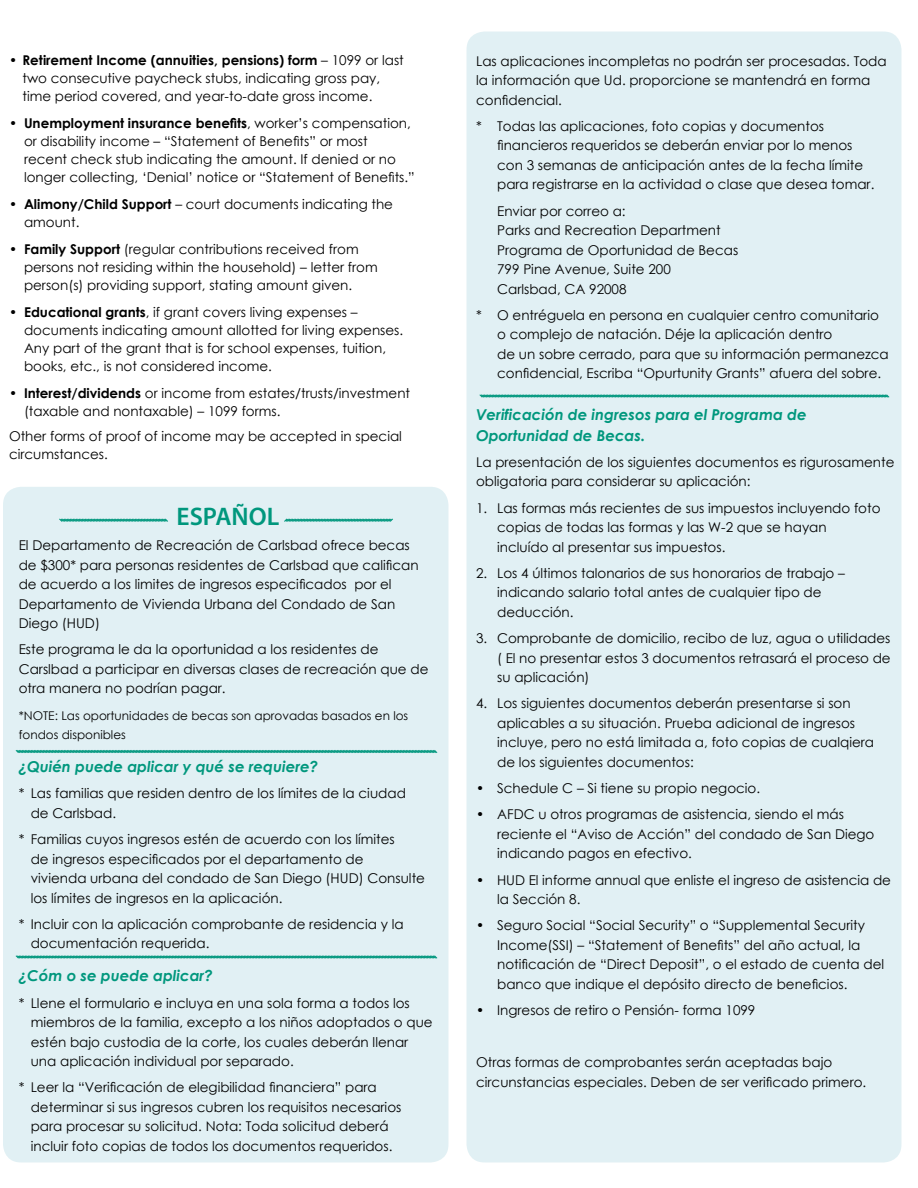
<style>
.page{position:relative;width:918px;height:1188px;background:#fff}
.page>*{position:absolute;margin:0;border:0;box-sizing:border-box;transform-origin:0 0}
.t1{font:600 25.5px "Myriad Pro";color:#00977d}
.t2{font:italic 700 15px/20.2px "Century Gothic";color:#00977d}
.t3{font:13.5px/19.5px "Century Gothic";color:#000}
.t4{font:12px/19.5px "Century Gothic";color:#000}
.s1{font-weight:700}
</style>
<div class="page">
<div style="left:3px;top:487px;width:445px;height:675px;background:#e1f0f4;border-radius:18px"></div>
<div style="left:466px;top:32px;width:436px;height:1130px;background:#e1f0f4;border-radius:18px"></div>
<svg style="left:59px;top:518px;width:109px;height:4px"></svg>
<svg style="left:284px;top:518px;width:109px;height:4px"></svg>
<svg style="left:15px;top:750px;width:423px;height:3px"></svg>
<svg style="left:479px;top:394px;width:411px;height:4px;background:#57b9ab"></svg>
<svg style="left:15px;top:955px;width:423px;height:4px;background:#57b9ab"></svg>
<p class="t3" style="left:23px;top:51px;width:383px;line-height:18px;text-indent:-14px">• <span class="s1">Retirement Income (annuities, pensions) form</span> – 1099 or last two consecutive paycheck stubs, indicating gross pay, time period covered, and year-to-date gross income.</p>
<p class="t3" style="left:24px;top:114px;width:392px;line-height:18px;text-indent:-15px">• <span class="s1">Unemployment insurance benefits</span>, worker’s compensation, or disability income – “Statement of Benefits” or most<br>recent check stub indicating the amount. If denied or no longer collecting, ‘Denial’ notice or “Statement of Benefits.”</p>
<p class="t3" style="left:24px;top:195px;width:371px;line-height:18px;text-indent:-15px"><span class="s1">• Alimony/Child Support</span> – court documents indicating the amount.</p>
<p class="t3" style="left:24px;top:240px;width:355px;line-height:18px;text-indent:-15px">• <span class="s1">Family Support</span> (regular contributions received from persons not residing within the household) – letter from person(s) providing support, stating amount given.</p>
<p class="t3" style="left:24px;top:303px;width:381px;line-height:18px;text-indent:-15px">• <span class="s1">Educational grants</span>, if grant covers living expenses – documents indicating amount allotted for living expenses.<br>Any part of the grant that is for school expenses, tuition, books, etc., is not considered income.</p>
<p class="t3" style="left:24px;top:384px;width:388px;line-height:18px;text-indent:-15px">• <span class="s1">Interest/dividends</span> or income from estates/trusts/investment (taxable and nontaxable) – 1099 forms.</p>
<p class="t3" style="left:9px;top:427px;width:395px;line-height:18px">Other forms of proof of income may be accepted in special circumstances.</p>
<h1 class="t1" style="left:177px;top:500px;width:104px">ESPAÑOL</h1>
<p class="t3" style="left:19px;top:535px;width:401px">El Departamento de Recreación de Carlsbad ofrece becas de $300* para personas residentes de Carlsbad que califican de acuerdo a los limites de ingresos especificados por el Departamento de Vivienda Urbana del Condado de San Diego (HUD)</p>
<p class="t3" style="left:19px;top:640px;width:411px">Este programa le da la oportunidad a los residentes de<br>Carslbad a participar en diversas clases de recreación que de otra manera no podrían pagar.</p>
<p class="t4" style="left:19px;top:705px;width:391px">*NOTE: Las oportunidades de becas son aprovadas basados en los fondos disponibles</p>
<p class="t2" style="left:19px;top:756px;width:301px">¿Quién puede aplicar y qué se requiere?</p>
<p class="t3" style="left:31px;top:784px;width:377px;text-indent:-12px">* Las familias que residen dentro de los límites de la ciudad de Carlsbad.</p>
<p class="t3" style="left:31px;top:829px;width:396px;text-indent:-12px">* Familias cuyos ingresos estén de acuerdo con los límites<br>de ingresos especificados por el departamento de<br>vivienda urbana del condado de San Diego (HUD) Consulte los límites de ingresos en la aplicación.</p>
<p class="t3" style="left:31px;top:914px;width:374px;text-indent:-12px">* Incluir con la aplicación comprobante de residencia y la documentación requerida.</p>
<p class="t2" style="left:19px;top:965px;width:196px">¿Cóm o se puede aplicar?</p>
<p class="t3" style="left:31px;top:993px;width:403px;text-indent:-12px">* Llene el formulario e incluya en una sola forma a todos los miembros de la familia, excepto a los niños adoptados o que estén bajo custodia de la corte, los cuales deberán llenar una aplicación individual por separado.</p>
<p class="t3" style="left:31px;top:1078px;width:372px;text-indent:-12px">* Leer la “Verificación de elegibilidad financiera” para determinar si sus ingresos cubren los requisitos necesarios para procesar su solicitud. Nota: Toda solicitud deberá incluir foto copias de todos los documentos requeridos.</p>
<p class="t3" style="left:476px;top:51px;width:412px">Las aplicaciones incompletas no podrán ser procesadas. Toda la información que Ud. proporcione se mantendrá en forma confidencial.</p>
<p class="t3" style="left:497px;top:116px;width:379px;text-indent:-21px">* Todas las aplicaciones, foto copias y documentos financieros requeridos se deberán enviar por lo menos con 3 semanas de anticipación antes de la fecha límite para registrarse en la actividad o clase que desea tomar.</p>
<p class="t3" style="left:497px;top:201px;width:243px">Enviar por correo a:<br>Parks and Recreation Department<br>Programa de Oportunidad de Becas<br>799 Pine Avenue, Suite 200<br>Carlsbad, CA 92008</p>
<p class="t3" style="left:497px;top:305px;width:393px;text-indent:-21px">* O entréguela en persona en cualquier centro comunitario o complejo de natación. Déje la aplicación dentro<br>de un sobre cerrado, para que su información permanezca confidencial, Escriba “Opurtunity Grants” afuera del sobre.</p>
<p class="t2" style="left:476px;top:404px;width:332px">Verificación de ingresos para el Programa de<br>Oportunidad de Becas.</p>
<p class="t3" style="left:476px;top:452px;width:420px">La presentación de los siguientes documentos es rigurosamente obligatoria para considerar su aplicación:</p>
<p class="t3" style="left:497px;top:498px;width:385px;text-indent:-21px">1. Las formas más recientes de sus impuestos incluyendo foto copias de todas las formas y las W-2 que se hayan incluído al presentar sus impuestos.</p>
<p class="t3" style="left:497px;top:563px;width:349px;text-indent:-21px">2. Los 4 últimos talonarios de sus honorarios de trabajo – indicando salario total antes de cualquier tipo de deducción.</p>
<p class="t3" style="left:497px;top:628px;width:395px;text-align:justify;text-indent:-21px">3. Comprobante de domicilio, recibo de luz, agua o utilidades ( El no presentar estos 3 documentos retrasará el proceso de su aplicación)</p>
<p class="t3" style="left:497px;top:693px;width:379px;text-indent:-21px">4. Los siguientes documentos deberán presentarse si son aplicables a su situación. Prueba adicional de ingresos incluye, pero no está limitada a, foto copias de cualqiera de los siguientes documentos:</p>
<p class="t3" style="left:476px;top:778px;width:286px">• Schedule C – Si tiene su propio negocio.</p>
<p class="t3" style="left:497px;top:804px;width:379px;text-indent:-21px">• AFDC u otros programas de asistencia, siendo el más reciente el “Aviso de Acción” del condado de San Diego indicando pagos en efectivo.</p>
<p class="t3" style="left:497px;top:870px;width:395px;text-indent:-21px">• HUD El informe annual que enliste el ingreso de asistencia de la Sección 8.</p>
<p class="t3" style="left:497px;top:915px;width:389px;text-indent:-21px">• Seguro Social “Social Security” o “Supplemental Security Income(SSI) – “Statement of Benefits” del año actual, la notificación de “Direct Deposit”, o el estado de cuenta del banco que indique el depósito directo de beneficios.</p>
<p class="t3" style="left:476px;top:1000px;width:281px">• Ingresos de retiro o Pensión- forma 1099</p>
<p class="t3" style="left:476px;top:1053px;width:392px">Otras formas de comprobantes serán aceptadas bajo circunstancias especiales. Deben de ser verificado primero.</p>
</div>
